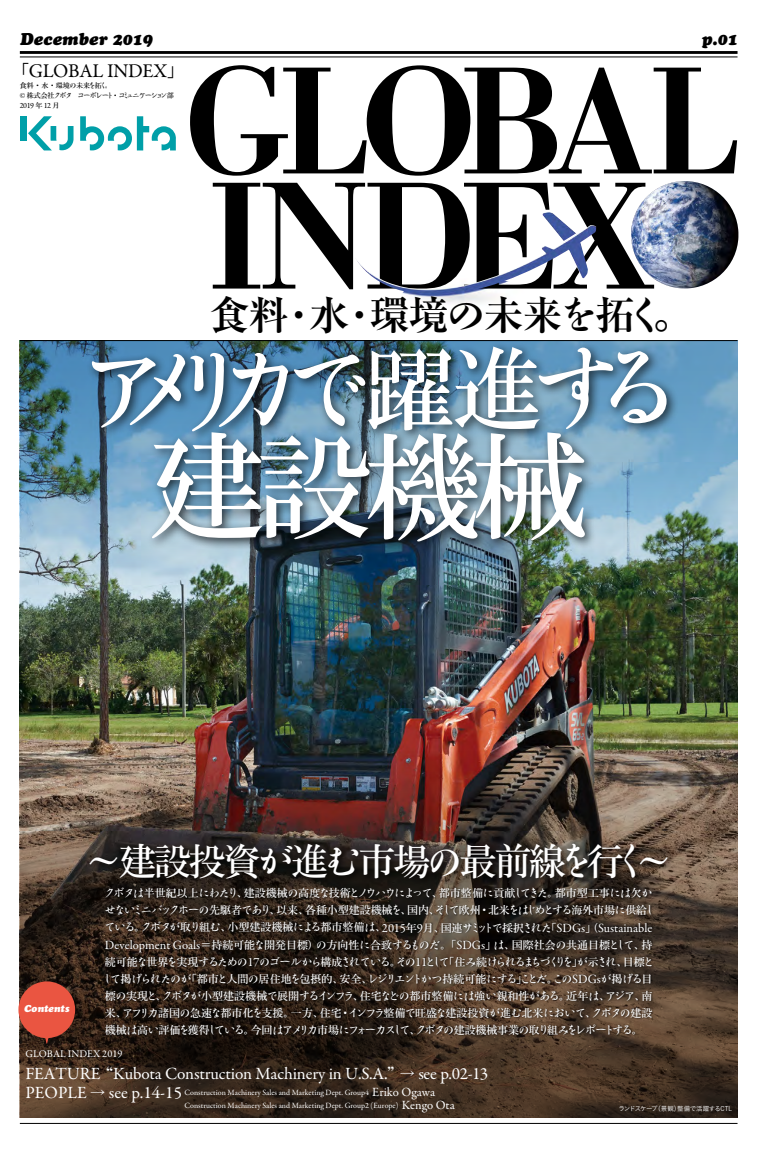
<style>
.page{position:relative;width:773px;height:1153px;background:#fff}
.page>*{position:absolute;margin:0;border:0;box-sizing:border-box;transform-origin:0 0}
.t1{font:700 115px "Ro H Min Sink Std";color:#fff}
.t2{font:90px "Ro KM Std B";letter-spacing:-.425em;color:#fff}
.t3{font:700 40px "Ryumin Pr 6";color:#000}
.t4{font:700 37px "Ro H Min Sink Std";letter-spacing:-.06em;color:#fff}
.t5{font:19.5px "Garamond Premr Pro";letter-spacing:-.015em;color:#000}
.t6{font:17.2px "Garamond Premr Pro";letter-spacing:-.01em;color:#fff}
.t7{font:italic 17px "Cooper Black Std";color:#000}
.t8{font:700 11px/17px "Ro H Min Sink Std";color:#fff}
.t9{font:11px/17px "Ro KM Std B";letter-spacing:-.155em;color:#fff}
.t10{font:11px "Ro KM Std B";letter-spacing:-.175em;color:#fff}
.t11{font:10.3px "Garamond Premr Pro";color:#fff}
.t12{font:italic 10px "Cooper Black Std";color:#fff}
.t13{font:8.1px/13px "Garamond Premr Pro";color:#fff}
.t14{font:8.1px "Garamond Premr Pro";letter-spacing:-.065em;color:#000}
.t15{font:7px "Ro KM Std B";letter-spacing:-.19em;color:#000}
.t16{font:700 7px "Ro H Min Sink Std";color:#000}
.t17{font:6.5px "Koburina Go Std W3";letter-spacing:-.055em;color:#fff}
.s1{font-family:"Ro H Min Sink Std";font-weight:700;font-size:17px}
.s2{font-family:"Ro KM Std B";font-weight:400}
.s3{font-family:"Garamond Premr Pro";font-size:8.1px}
.s4{font-family:"Ro H Min Sink Std";font-weight:700}
.s5{font-family:"Ro H Min Sink Std";font-weight:700;font-size:7px}
.s6{font-family:"Shuei Shogo M Std H";font-weight:400}
.s7{font-family:"Garamond Premr Pro";font-weight:400;font-size:12.6px}
.s8{font-family:"Garamond Premr Pro";font-size:12.6px}
.s9{font-family:"Ro H Min Sink Std";font-weight:700;font-size:15px}
.s10{font-size:17.2px}
.s11{font-size:12.6px}
</style>
<div class="page">
<img style="left:20px;top:624px;width:717px;height:124px">
<img style="left:20px;top:748px;width:717px;height:369px">
<img style="left:20px;top:341px;width:717px;height:283px">
<hr style="left:20px;top:57px;width:717px;height:1px;background:#000">
<hr style="left:20px;top:51px;width:717px;height:3px;background:#000">
<div style="left:86px;top:341px;width:592px;height:212px;background:#000;opacity:.75"></div>
<hr style="left:20px;top:340px;width:717px;height:1px;background:#000">
<svg style="left:190px;top:65px;width:547px;height:111px"></svg>
<svg style="left:213px;top:183px;width:441px;height:106px"></svg>
<img style="left:631px;top:181px;width:107px;height:107px;border-radius:53px">
<div style="left:20px;top:116px;width:7px;height:25px;background:#009fa8"></div>
<svg style="left:28px;top:116px;width:45px;height:34px"></svg>
<svg style="left:80px;top:116px;width:96px;height:34px"></svg>
<img style="left:355px;top:212px;width:241px;height:89px">
<hr style="left:20px;top:1123px;width:717px;height:1px;background:#000">
<svg style="left:18px;top:981px;width:57px;height:62px;background:#b74938"></svg>
<div style="left:104px;top:886px;width:550px;height:150px;background:#000;opacity:.75"></div>
<div style="left:86px;top:839px;width:589px;height:47px;background:#000;opacity:.75"></div>
<h3 class="t7" style="left:20px;top:29px;width:134px">December 2019</h3>
<h3 class="t7" style="left:701px;top:29px;width:38px">p.01</h3>
<h3 class="t5" style="left:12px;top:59px;width:173px"><span class="s1">「</span>GLOBAL INDEX<span class="s1">」</span></h3>
<p class="t16" style="left:20px;top:81px;width:93px">食料・水・環境<span class="s2">の</span>未来<span class="s2">を</span>拓<span class="s2">く</span>。</p>
<p class="t15" style="left:20px;top:91px;width:155px"><span class="s3">©</span> <span class="s4">株式会社</span>クボタ コーポレート<span class="s4">・</span>コミュニケーション<span class="s4">部</span></p>
<p class="t14" style="left:20px;top:100px;width:41px">2019 <span class="s5">年</span> 12 <span class="s5">月</span></p>
<h3 class="t3" style="left:209px;top:283px;width:485px">食料・水・環境<span class="s6">の</span>未来<span class="s6">を</span>拓<span class="s6">く</span>。</h3>
<h2 class="t2" style="left:78px;top:343px;width:606px">アメリカで<span class="s4">躍進</span>する</h2>
<h1 class="t1" style="left:150px;top:415px;width:440px">建設機械</h1>
<p class="t12" style="left:24px;top:1002px;width:47px">Contents</p>
<h3 class="t4" style="left:85px;top:838px;width:588px">～建設投資<span class="s2">が</span>進<span class="s2">む</span>市場<span class="s2">の</span>最前線<span class="s2">を</span>行<span class="s2">く</span>～</h3>
<p class="t8" style="left:104px;top:884px;width:553px"><span class="s2">クボタは</span>半世紀以上<span class="s2">にわたり</span>、建設機械<span class="s2">の</span>高度<span class="s2">な</span>技術<span class="s2">とノウハウによって</span>、都市整備<span class="s2">に</span>貢献<span class="s2">してきた</span>。都市型工事<span class="s2">には</span>欠<span class="s2">かせないミニバックホーの</span>先駆者<span class="s2">であり</span>、以来、各種小型建設機械<span class="s2">を</span>、国内、<span class="s2">そして</span>欧州・北米<span class="s2">をはじめとする</span>海外市場<span class="s2">に</span>供給<span class="s2">している</span>。<span class="s2">クボタが</span>取<span class="s2">り</span>組<span class="s2">む</span>、小型建設機械<span class="s2">による</span>都市整備<span class="s2">は</span>、<span class="s7">2015</span>年<span class="s7">9</span>月、国連<span class="s2">サミットで</span>採択<span class="s2">された</span>｢<span class="s7">SDGs</span>｣（<span class="s7">Sustainable Development Goals</span>＝持続可能<span class="s2">な</span>開発目標）<span class="s2">の</span>方向性<span class="s2">に</span>合致<span class="s2">するものだ</span>。「<span class="s7">SDGs</span>」<span class="s2">は</span>、国際社会<span class="s2">の</span>共通目標<span class="s2">として</span>、持</p>
<p class="t9" style="left:102px;top:953px;width:553px"><span class="s4">続可能</span>な<span class="s4">世界</span>を<span class="s4">実現</span>するための<span class="s8">17</span>のゴールから<span class="s4">構成</span>されている<span class="s4">。</span>その<span class="s8">11</span>として<span class="s4">｢住</span>み<span class="s4">続</span>けられるまちづくりを<span class="s4">｣</span>が<span class="s4">示</span>され<span class="s4">、目標</span>として<span class="s4">掲</span>げられたのが<span class="s4">｢都市</span>と<span class="s4">人間</span>の<span class="s4">居住地</span>を<span class="s4">包摂的、安全、</span>レジリエントかつ<span class="s4">持続可能</span>にする<span class="s4">｣</span>ことだ<span class="s4">。</span>この<span class="s8">SDGs</span>が<span class="s4">掲</span>げる<span class="s4">目</span></p>
<p class="t8" style="left:105px;top:986px;width:549px">標<span class="s2">の</span>実現<span class="s2">と</span>、<span class="s2">クボタが</span>小型建設機械<span class="s2">で</span>展開<span class="s2">するインフラ</span>、住宅<span class="s2">などの</span>都市整備<span class="s2">には</span>強<span class="s2">い</span>親和性<span class="s2">がある</span>。近年<span class="s2">は</span>、<span class="s2">アジア</span>、南米、<span class="s2">アフリカ</span>諸国<span class="s2">の</span>急速<span class="s2">な</span>都市化<span class="s2">を</span>支援。一方、住宅・<span class="s2">インフラ</span>整備<span class="s2">で</span>旺盛<span class="s2">な</span>建設投資<span class="s2">が</span>進<span class="s2">む</span>北米<span class="s2">において</span>、<span class="s2">クボタの</span>建設</p>
<p class="t10" style="left:105px;top:1023px;width:539px"><span class="s4">機械</span>は<span class="s4">高</span>い<span class="s4">評価</span>を<span class="s4">獲得</span>している<span class="s4">。今回</span>はアメリカ<span class="s4">市場</span>にフォーカスして<span class="s4">、</span>クボタの<span class="s4">建設機械事業</span>の<span class="s4">取</span>り<span class="s4">組</span>みをレポートする<span class="s4">。</span></p>
<p class="t11" style="left:26px;top:1047px;width:98px">GLOBAL INDEX 2019</p>
<h3 class="t6" style="left:25px;top:1062px;width:464px">FEATURE <span class="s9">“</span>Kubota Construction Machinery in U.S.A.<span class="s9">”→</span> see p.02-13</h3>
<p class="t13" style="left:184px;top:1085px;width:272px;text-indent:-159px"><span class="s10">PEOPLE</span> <span class="s9">→</span> <span class="s10">see p.14-15</span> Construction Machinery Sales and Marketing Dept. Group4 <span class="s11">Eriko Ogawa<br></span>Construction Machinery Sales and Marketing Dept. Group2 (Europe) <span class="s11">Kengo Ota</span></p>
<p class="t17" style="left:618px;top:1103px;width:115px">ランドスケープ（景観）整備で活躍するCTL</p>
</div>
